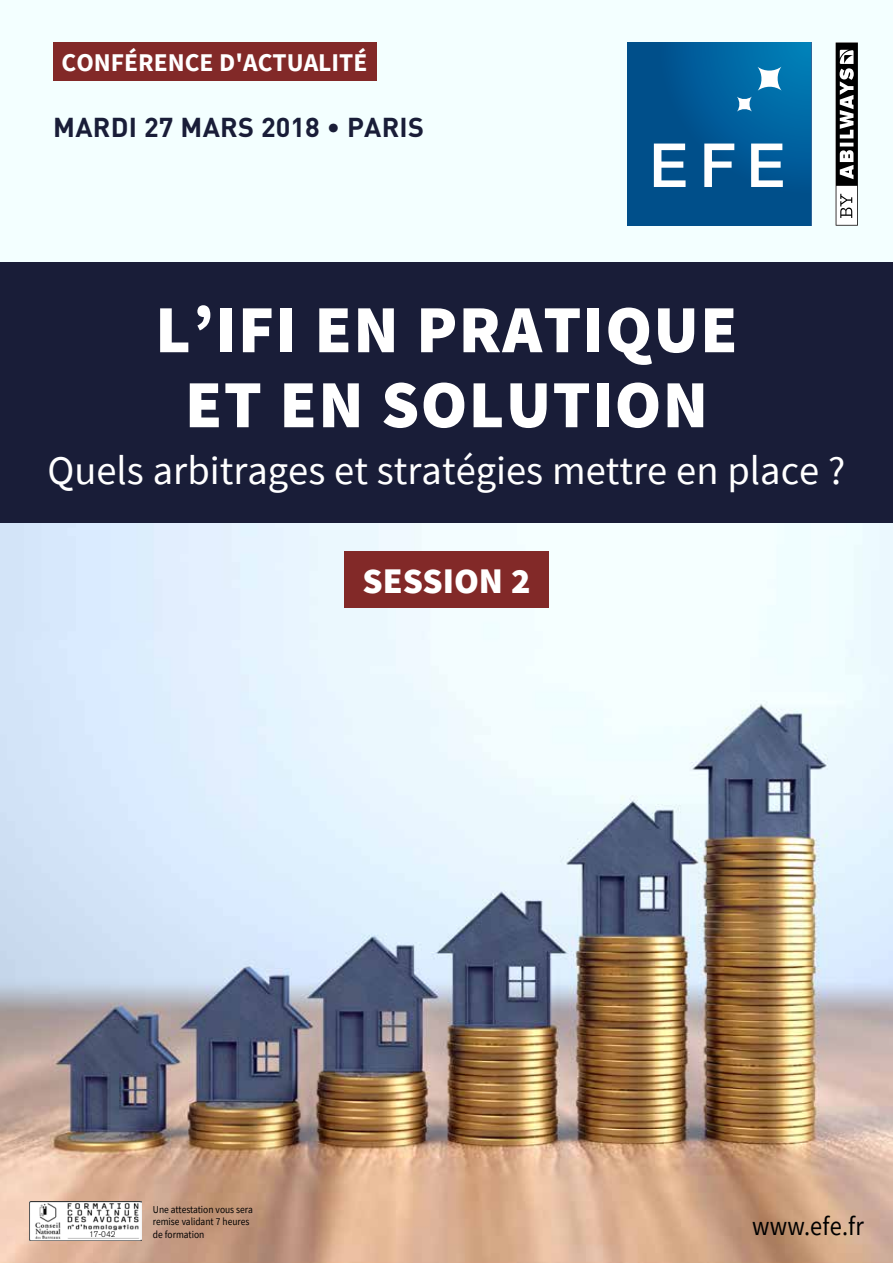
<style>
.page{position:relative;width:893px;height:1263px;background:#fff}
.page>*{position:absolute;margin:0;border:0;box-sizing:border-box;transform-origin:0 0}
.t1{font:900 67.5px/75px "Source Sans Pro";letter-spacing:.02em;color:#fff;text-align:center}
.t2{font:40.5px "Source Sans Pro";color:#fff}
.t3{font:900 36px "Source Sans Pro";color:#fff}
.t4{font:700 27px "DIN Pro";letter-spacing:.01em;color:#191d38}
.t5{font:27px "Source Sans Pro";letter-spacing:.01em;color:#000;scale:.9 1}
.t6{font:700 25.5px "Source Sans Pro";color:#fff}
.t7{font:10.5px/12.6px "Source Sans Pro";color:#000;scale:.9 1}
.t8{font:300 8.1px "Akzidenz Grotesk BE";color:#000}
</style>
<div class="page">
<img style="left:0;top:523px;width:893px;height:740px">
<div style="left:0;top:0;width:893px;height:289px;background:#f3ffff"></div>
<div style="left:53px;top:43px;width:323px;height:38px;background:#822928"></div>
<svg style="left:628px;top:43px;width:183px;height:183px;background:#005995"></svg>
<svg style="left:737px;top:97px;width:15px;height:15px"></svg>
<svg style="left:757px;top:67px;width:25px;height:24px"></svg>
<svg style="left:654px;top:144px;width:32px;height:43px"></svg>
<svg style="left:704px;top:144px;width:30px;height:43px"></svg>
<svg style="left:751px;top:144px;width:32px;height:43px"></svg>
<svg style="left:836px;top:43px;width:22px;height:183px"></svg>
<img style="left:30px;top:1201px;width:112px;height:39px">
<div style="left:0;top:263px;width:893px;height:260px;background:#191d38"></div>
<div style="left:344px;top:552px;width:205px;height:56px;background:#822928"></div>
<h3 class="t6" style="left:62px;top:46px;width:307px">CONFÉRENCE D'ACTUALITÉ</h3>
<h3 class="t4" style="left:53px;top:108px;width:372px">MARDI 27 MARS 2018 • PARIS</h3>
<h1 class="t1" style="left:155px;top:291px;width:584px">L’IFI EN PRATIQUE<br>ET EN SOLUTION</h1>
<h2 class="t2" style="left:48px;top:445px;width:799px">Quels arbitrages et stratégies mettre en place ?</h2>
<h3 class="t3" style="left:362px;top:556px;width:170px">SESSION 2</h3>
<p class="t7" style="left:153px;top:1203px;width:112px">Une attestation vous sera remise validant 7 heures</p>
<p class="t8" style="left:89px;top:1230px;width:28px">17-042</p>
<p class="t7" style="left:153px;top:1228px;width:59px">de formation</p>
<h3 class="t5" style="left:752px;top:1208px;width:126px">www.efe.fr</h3>
</div>
